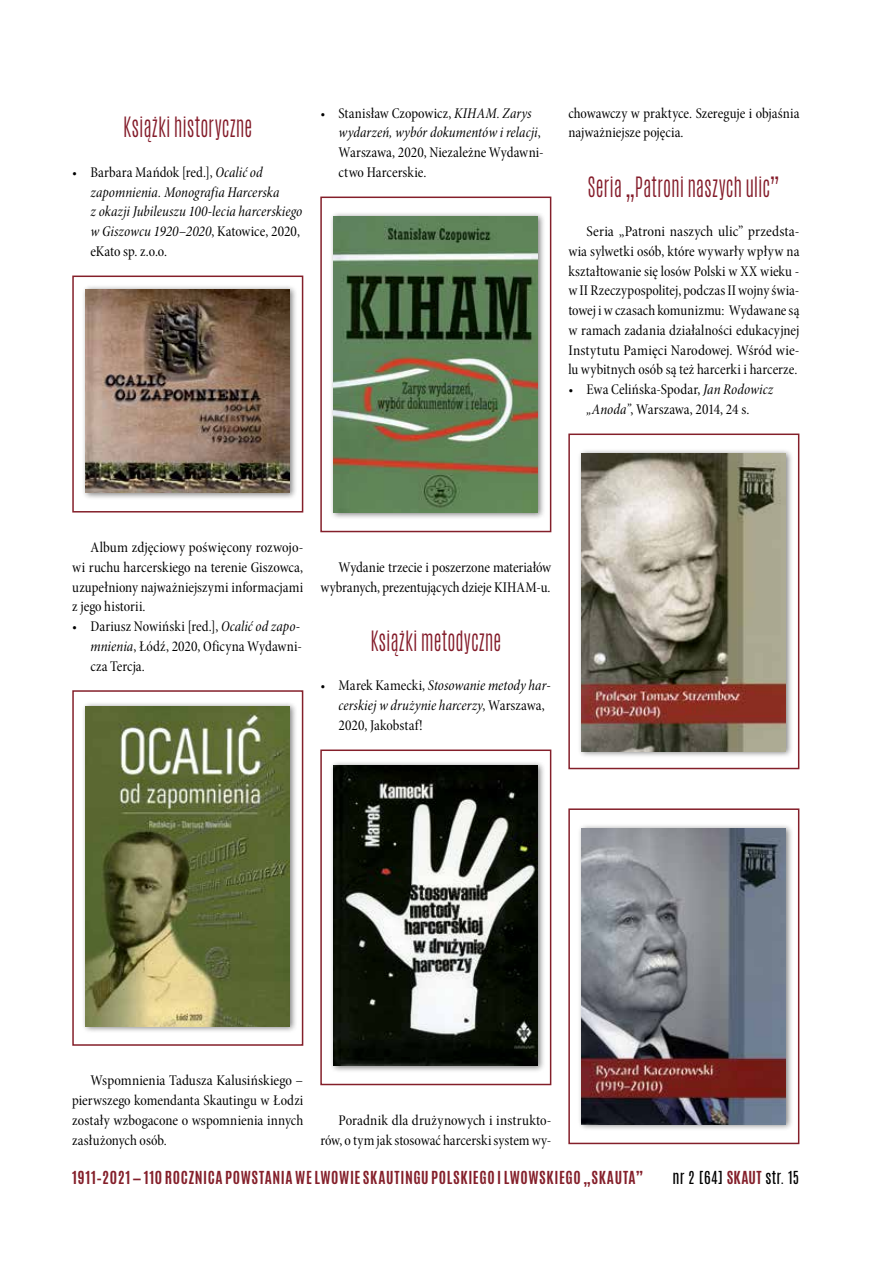
<style>
.page{position:relative;width:893px;height:1263px;background:#fff}
.page>*{position:absolute;margin:0;border:0;box-sizing:border-box;transform-origin:0 0}
.t1{font:300 23.4px "Antonio";letter-spacing:.005em;color:#841c2a;scale:.83 1}
.t2{font:15px/19.8px "Minion Pro Cn Subh";color:#000}
.t3{font:15px/19.8px "Minion Pro Cn It Subh";letter-spacing:.005em;color:#000}
.t4{font:700 15px "Antonio";letter-spacing:.04em;color:#841f2a}
.t5{font:15px "Antonio";letter-spacing:.02em;color:#000}
.s1{font-family:"Minion Pro Cn It Subh"}
.s2{font-family:"Minion Pro Cn Subh"}
.s3{font-weight:700;color:#841f2a}
</style>
<div class="page">
<div style="left:72px;top:690px;width:231px;height:356px;border:2px solid #841f2a"></div>
<div style="left:72px;top:276px;width:231px;height:236px;border:2px solid #841f2a"></div>
<div style="left:320px;top:749px;width:231px;height:336px;border:2px solid #841f2a"></div>
<div style="left:320px;top:197px;width:231px;height:335px;border:2px solid #841f2a"></div>
<div style="left:568px;top:808px;width:231px;height:336px;border:2px solid #841f2a"></div>
<div style="left:568px;top:433px;width:231px;height:336px;border:2px solid #841f2a"></div>
<div style="left:329px;top:760px;width:217px;height:313px;background:#000;opacity:.5"></div>
<img style="left:334px;top:765px;width:204px;height:300px">
<div style="left:81px;top:285px;width:217px;height:215px;background:#000;opacity:.5"></div>
<img style="left:86px;top:290px;width:204px;height:203px">
<div style="left:81px;top:701px;width:217px;height:332px;background:#000;opacity:.5"></div>
<img style="left:86px;top:706px;width:204px;height:320px">
<div style="left:329px;top:211px;width:217px;height:309px;background:#000;opacity:.5"></div>
<img style="left:334px;top:216px;width:204px;height:296px">
<div style="left:577px;top:823px;width:217px;height:308px;background:#000;opacity:.5"></div>
<img style="left:582px;top:828px;width:204px;height:296px">
<div style="left:577px;top:448px;width:217px;height:311px;background:#000;opacity:.5"></div>
<img style="left:582px;top:453px;width:204px;height:298px">
<h1 class="t1" style="left:123px;top:111px;width:157px">Książki historyczne</h1>
<p class="t2" style="left:72px;top:162px;width:192px">• Barbara Mańdok [red.], <span class="s1">Ocalić od</span></p>
<p class="t3" style="left:91px;top:182px;width:213px">zapomnienia. Monografia Harcerska<br>z okazji Jubileuszu 100-lecia harcerskiego w Giszowcu 1920–2020<span class="s2">, Katowice, 2020,</span></p>
<p class="t2" style="left:91px;top:241px;width:78px">eKato sp. z.o.o.</p>
<p class="t2" style="left:320px;top:103px;width:213px">• Stanisław Czopowicz, <span class="s1">KIHAM. Zarys</span></p>
<p class="t3" style="left:339px;top:123px;width:204px">wydarzeń, wybór dokumentów i relacji<span class="s2">,</span></p>
<p class="t2" style="left:339px;top:143px;width:207px">Warszawa, 2020, Niezależne Wydawni&shy;ctwo Harcerskie.</p>
<p class="t2" style="left:568px;top:103px;width:233px">chowawczy w praktyce. Szereguje i objaśnia najważniejsze pojęcia.</p>
<h1 class="t1" style="left:588px;top:170px;width:233px">Seria „Patroni naszych ulic”</h1>
<p class="t2" style="left:568px;top:222px;width:233px;text-align:justify;text-indent:18px">Seria „Patroni naszych ulic” przedsta&shy;wia sylwetki osób, które wywarły wpływ na kształtowanie się losów Polski w XX wieku - w II Rzeczypospolitej, podczas II wojny świa&shy;towej i w czasach komunizmu: Wydawane są w ramach zadania działalności edukacyjnej Instytutu Pamięci Narodowej. Wśród wie&shy;lu wybitnych osób są też harcerki i harcerze.</p>
<p class="t2" style="left:568px;top:380px;width:206px;text-align:center">• Ewa Celińska-Spodar, <span class="s1">Jan Rodowicz „Anoda”</span>, Warszawa, 2014, 24 s.</p>
<p class="t2" style="left:72px;top:538px;width:233px;text-align:justify;text-indent:18px">Album zdjęciowy poświęcony rozwojo&shy;wi ruchu harcerskiego na terenie Giszowca, uzupełniony najważniejszymi informacjami z jego historii.</p>
<p class="t2" style="left:91px;top:617px;width:213px;text-indent:-18px">• Dariusz Nowiński [red.], <span class="s1">Ocalić od zapo&shy;mnienia</span>, Łódź, 2020, Oficyna Wydawni&shy;cza Tercja.</p>
<p class="t2" style="left:320px;top:557px;width:233px;text-align:right">Wydanie trzecie i poszerzone materiałów wybranych, prezentujących dzieje KIHAM-u.</p>
<h1 class="t1" style="left:370px;top:624px;width:159px">Książki metodyczne</h1>
<p class="t3" style="left:339px;top:676px;width:213px;text-indent:-18px"><span class="s2">• Marek Kamecki,</span> Stosowanie metody har&shy;cerskiej w drużynie harcerzy<span class="s2">, Warszawa,</span></p>
<p class="t2" style="left:339px;top:715px;width:86px">2020, Jakobstaf!</p>
<p class="t2" style="left:72px;top:1071px;width:233px;text-align:justify;text-indent:18px">Wspomnienia Tadusza Kalusińskiego – pierwszego komendanta Skautingu w Łodzi zostały wzbogacone o wspomnienia innych zasłużonych osób.</p>
<p class="t2" style="left:320px;top:1110px;width:233px;text-align:right">Poradnik dla drużynowych i instrukto&shy;rów, o tym jak stosować harcerski system wy-</p>
<p class="t4" style="left:72px;top:1166px;width:573px">1911–2021 — 110 ROCZNICA POWSTANIA WE LWOWIE SKAUTINGU POLSKIEGO I LWOWSKIEGO „SKAUTA”</p>
<p class="t5" style="left:673px;top:1166px;width:128px">NR 2 [64] <span class="s3">SKAUT</span> STR. 15</p>
</div>
